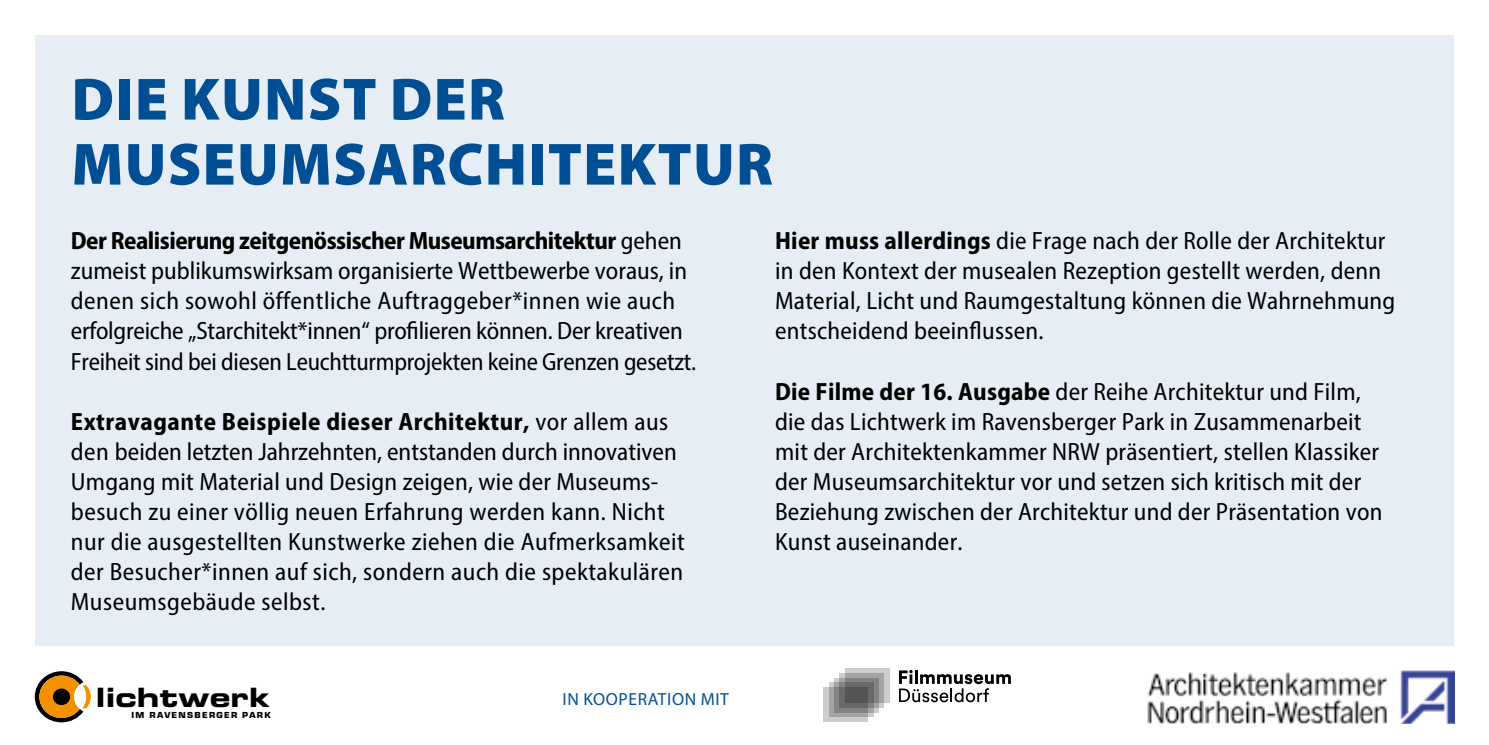
<style>
.page{position:relative;width:1489px;height:745px;background:#fff}
.page>*{position:absolute;margin:0;border:0;box-sizing:border-box;transform-origin:0 0}
.t1{font:900 60px/65px "Myriad Pro";letter-spacing:.02em;color:#004f95}
.t2{font:26.5px "Eurostile Bold Extended Two";letter-spacing:.005em;color:#000;scale:1.05 1}
.t3{font:semi-condensed 25px/30px "Myriad Pro";letter-spacing:.01em;color:#000}
.t4{font:semi-condensed 25px/30px "Myriad Pro";letter-spacing:-.01em;color:#000}
.t5{font:17.5px "Myriad Pro";letter-spacing:.035em;color:#004f95}
.t6{font:700 8px "Eurostile";letter-spacing:.15em;color:#000;scale:1.05 1}
.s1{font-weight:700}
</style>
<div class="page">
<div style="left:35px;top:35px;width:1418px;height:610px;background:#e6edf4"></div>
<img style="left:1147px;top:672px;width:240px;height:51px">
<img style="left:1400px;top:670px;width:54px;height:53px">
<svg style="left:35px;top:671px;width:56px;height:51px"></svg>
<div style="left:844px;top:668px;width:45px;height:34px;background:linear-gradient(to right,#cdcdcd,#cdcdcd)"></div>
<svg style="left:839px;top:673px;width:44px;height:34px"></svg>
<svg style="left:834px;top:677px;width:44px;height:34px"></svg>
<svg style="left:829px;top:682px;width:44px;height:34px"></svg>
<svg style="left:823px;top:686px;width:45px;height:35px"></svg>
<svg style="left:898px;top:669px;width:112px;height:32px"></svg>
<h1 class="t1" style="left:71px;top:64px;width:703px">DIE KUNST DER<br>MUSEUMSARCHITEKTUR</h1>
<p class="t4" style="left:71px;top:225px;width:626px"><span class="s1">Der Realisierung zeitgenössischer Museumsarchitektur</span> gehen zumeist publikumswirksam organisierte Wettbewerbe voraus, in denen sich sowohl öffentliche Auftraggeber*innen wie auch erfolgreiche „Starchitekt*innen“ profilieren können. Der kreativen Freiheit sind bei diesen Leuchtturmprojekten keine Grenzen gesetzt.</p>
<p class="t3" style="left:71px;top:405px;width:615px"><span class="s1">Extravagante Beispiele dieser Architektur,</span> vor allem aus den beiden letzten Jahrzehnten, entstanden durch innovativen Umgang mit Material und Design zeigen, wie der Museums&shy;besuch zu einer völlig neuen Erfahrung werden kann. Nicht nur die ausgestellten Kunstwerke ziehen die Aufmerksamkeit der Besucher*innen auf sich, sondern auch die spektakulären Museumsgebäude selbst.</p>
<p class="t2" style="left:96px;top:678px;width:168px">lichtwerk</p>
<p class="t6" style="left:131px;top:710px;width:134px">IM RAVENSBERGER PARK</p>
<p class="t5" style="left:562px;top:687px;width:168px">IN KOOPERATION MIT</p>
<p class="t3" style="left:775px;top:225px;width:621px"><span class="s1">Hier muss allerdings</span> die Frage nach der Rolle der Architektur in den Kontext der musealen Rezeption gestellt werden, denn Material, Licht und Raumgestaltung können die Wahrnehmung entscheidend beeinflussen.</p>
<p class="t3" style="left:775px;top:375px;width:609px"><span class="s1">Die Filme der 16. Ausgabe</span> der Reihe Architektur und Film, die das Lichtwerk im Ravensberger Park in Zusammenarbeit mit der Architektenkammer NRW präsentiert, stellen Klassiker der Museumsarchitektur vor und setzen sich kritisch mit der Beziehung zwischen der Architektur und der Präsentation von Kunst auseinander.</p>
</div>
